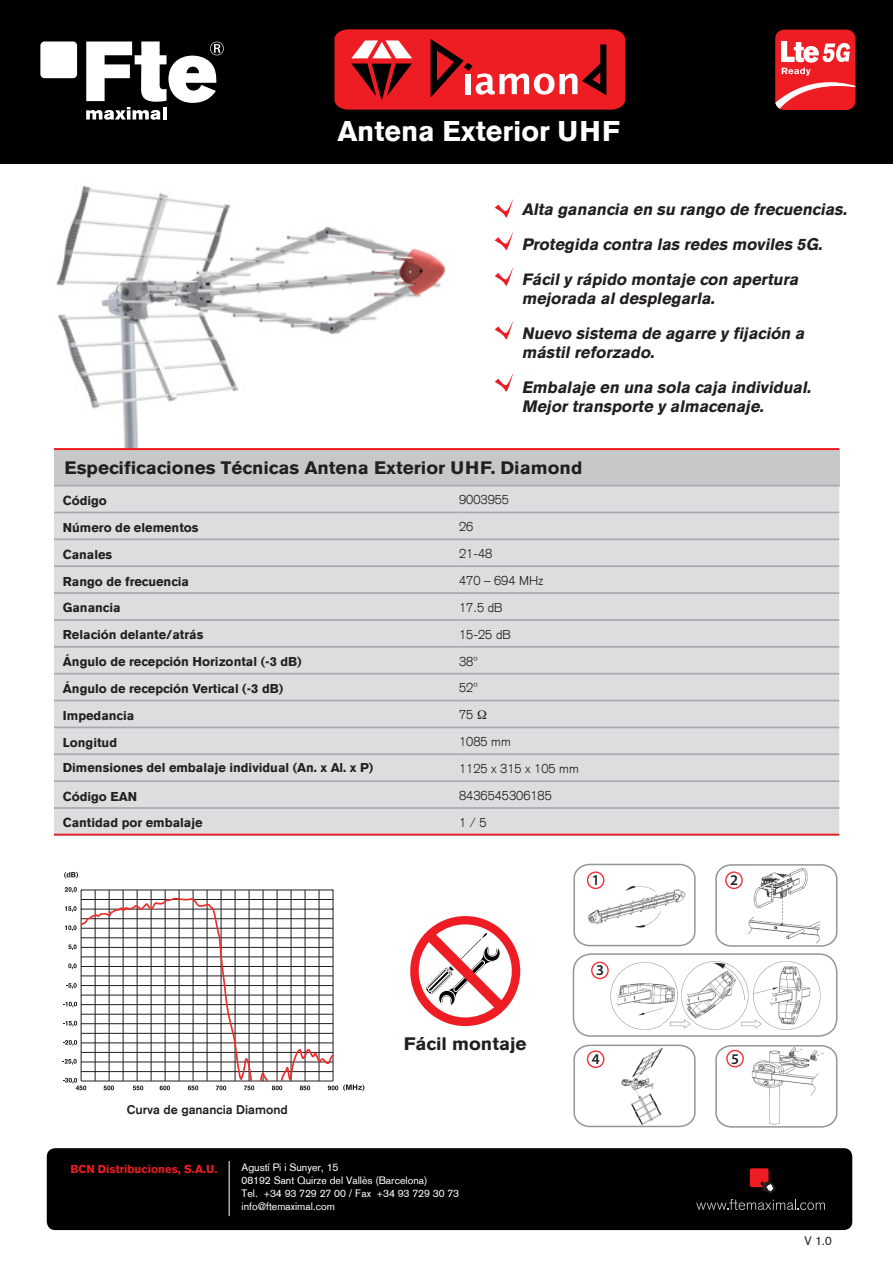
<style>
.page{position:relative;width:893px;height:1263px;background:#fff}
.page>*{position:absolute;margin:0;border:0;box-sizing:border-box;transform-origin:0 0}
.t1{font:700 28.5px "Akzidenz Grotesk BE";color:#fff}
.t2{font:700 18px "Akzidenz Grotesk BE";color:#231f20;scale:1.05 1}
.Familia{font:italic 700 16.5px/19.5px "Akzidenz Grotesk BE";color:#231f20}
.Familia-2{font:italic 700 16.35px/19.5px "Akzidenz Grotesk BE";color:#231f20}
.t3{font:600 14.85px "Myriad Pro";color:#231f20}
.Cabecera_tabla{font:700 12.9px "Akzidenz Grotesk BE";color:#231f20}
.Cabecera_tabla-2{font:300 12.9px "Akzidenz Grotesk";color:#231f20}
.Tabla{font:300 12.9px "Akzidenz Grotesk";color:#231f20}
.Cabecera_tabla-3{font:500 12.6px "Akzidenz Grotesk BE";color:#231f20}
.Cabecera_tabla-4{font:12px "Akzidenz Grotesk";color:#231f20}
.General{font:900 11.25px "Akzidenz Grotesk";color:#ee1d23}
.General-2{font:10.5px "Akzidenz Grotesk";color:#fff}
</style>
<div class="page">
<img style="left:45px;top:163px;width:414px;height:285px">
<div style="left:54px;top:449px;width:785px;height:38px;background:#c7c8ca"></div>
<div style="left:54px;top:487px;width:785px;height:347px;background:#dcdddf"></div>
<hr style="left:54px;top:485px;width:405px;height:1px;background:#a8a9ad">
<hr style="left:459px;top:485px;width:380px;height:1px;background:#a8a9ad">
<hr style="left:54px;top:512px;width:405px;height:1px;background:#a8a9ad">
<hr style="left:459px;top:512px;width:380px;height:1px;background:#a8a9ad">
<hr style="left:54px;top:538px;width:405px;height:2px;background:#a8a9ad">
<hr style="left:459px;top:538px;width:380px;height:2px;background:#a8a9ad">
<hr style="left:54px;top:565px;width:405px;height:2px;background:#a8a9ad">
<hr style="left:459px;top:565px;width:380px;height:2px;background:#a8a9ad">
<hr style="left:54px;top:592px;width:405px;height:2px;background:#a8a9ad">
<hr style="left:459px;top:592px;width:380px;height:2px;background:#a8a9ad">
<hr style="left:54px;top:619px;width:405px;height:2px;background:#a8a9ad">
<hr style="left:459px;top:619px;width:380px;height:2px;background:#a8a9ad">
<hr style="left:54px;top:646px;width:405px;height:2px;background:#a8a9ad">
<hr style="left:459px;top:646px;width:380px;height:2px;background:#a8a9ad">
<hr style="left:54px;top:673px;width:405px;height:1px;background:#a8a9ad">
<hr style="left:459px;top:673px;width:380px;height:1px;background:#a8a9ad">
<hr style="left:54px;top:700px;width:405px;height:1px;background:#a8a9ad">
<hr style="left:459px;top:700px;width:380px;height:1px;background:#a8a9ad">
<hr style="left:54px;top:726px;width:405px;height:2px;background:#a8a9ad">
<hr style="left:459px;top:726px;width:380px;height:2px;background:#a8a9ad">
<hr style="left:54px;top:753px;width:405px;height:2px;background:#a8a9ad">
<hr style="left:459px;top:753px;width:380px;height:2px;background:#a8a9ad">
<hr style="left:54px;top:780px;width:405px;height:2px;background:#a8a9ad">
<hr style="left:459px;top:780px;width:380px;height:2px;background:#a8a9ad">
<hr style="left:54px;top:807px;width:405px;height:2px;background:#a8a9ad">
<hr style="left:459px;top:807px;width:380px;height:2px;background:#a8a9ad">
<hr style="left:54px;top:834px;width:405px;height:2px;background:#a8a9ad">
<hr style="left:459px;top:834px;width:380px;height:2px;background:#a8a9ad">
<hr style="left:54px;top:834px;width:785px;height:1px;background:#ee1d23">
<hr style="left:54px;top:448px;width:785px;height:2px;background:#ee1d23">
<div style="left:0;top:0;width:893px;height:163px;background:#000"></div>
<div style="left:40px;top:41px;width:37px;height:37px;background:#fff;border-radius:4px"></div>
<svg style="left:86px;top:41px;width:138px;height:79px"></svg>
<svg style="left:495px;top:199px;width:18px;height:19px"></svg>
<svg style="left:495px;top:232px;width:18px;height:19px"></svg>
<svg style="left:495px;top:267px;width:18px;height:19px"></svg>
<svg style="left:495px;top:321px;width:18px;height:19px"></svg>
<svg style="left:495px;top:373px;width:18px;height:19px"></svg>
<div style="left:775px;top:30px;width:80px;height:80px;background:#ee1d23;border-radius:9px"></div>
<svg style="left:775px;top:41px;width:80px;height:69px"></svg>
<svg style="left:334px;top:29px;width:291px;height:81px;background:#d52c30"></svg>
<div style="left:47px;top:1148px;width:805px;height:82px;background:#000;border-radius:9px"></div>
<svg style="left:696px;top:1199px;width:129px;height:11px"></svg>
<div style="left:750px;top:1168px;width:19px;height:19px;background:#ee1d23;border-radius:2px"></div>
<svg style="left:761px;top:1181px;width:14px;height:12px"></svg>
<hr style="left:229px;top:1161px;width:1px;height:55px;background:#fff">
<svg style="left:64px;top:872px;width:14px;height:6px"></svg>
<svg style="left:63px;top:887px;width:301px;height:204px"></svg>
<div style="left:573px;top:953px;width:264px;height:84px;border:2px solid #939598;border-radius:18px"></div>
<img style="left:608px;top:962px;width:54px;height:68px">
<img style="left:662px;top:961px;width:159px;height:69px">
<svg style="left:592px;top:962px;width:16px;height:16px"></svg>
<div style="left:591px;top:961px;width:18px;height:18px;border:1px solid #ee2d34;border-radius:50%"></div>
<svg style="left:715px;top:864px;width:123px;height:83px"></svg>
<svg style="left:715px;top:1045px;width:123px;height:83px"></svg>
<svg style="left:573px;top:863px;width:123px;height:84px"></svg>
<svg style="left:573px;top:1044px;width:123px;height:84px"></svg>
<svg style="left:410px;top:916px;width:110px;height:110px"></svg>
<p class="t1" style="left:338px;top:115px;width:284px">Antena Exterior UHF</p>
<p class="Familia" style="left:522px;top:200px;width:330px">Alta ganancia en su rango de frecuencias.</p>
<p class="Familia" style="left:522px;top:235px;width:305px">Protegida contra las redes moviles 5G.</p>
<p class="Familia-2" style="left:522px;top:269px;width:281px">Fácil y rápido montaje con apertura mejorada al desplegarla.</p>
<p class="Familia" style="left:522px;top:323px;width:288px">Nuevo sistema de agarre y fijación a mástil reforzado.</p>
<p class="Familia" style="left:522px;top:377px;width:294px">Embalaje en una sola caja individual.</p>
<p class="Familia" style="left:522px;top:397px;width:247px">Mejor transporte y almacenaje.</p>
<p class="t2" style="left:65px;top:457px;width:495px">Especificaciones Técnicas Antena Exterior UHF. Diamond</p>
<p class="Cabecera_tabla" style="left:63px;top:493px;width:46px">Código</p>
<p class="Tabla" style="left:459px;top:492px;width:51px">9003955</p>
<p class="Cabecera_tabla" style="left:63px;top:520px;width:137px">Número de elementos</p>
<p class="Cabecera_tabla-2" style="left:459px;top:519px;width:16px">26</p>
<p class="Cabecera_tabla" style="left:63px;top:547px;width:51px">Canales</p>
<p class="Tabla" style="left:459px;top:546px;width:35px">21-48</p>
<p class="Cabecera_tabla" style="left:63px;top:574px;width:128px">Rango de frecuencia</p>
<p class="Tabla" style="left:459px;top:573px;width:85px">470 – 694 MHz</p>
<p class="Cabecera_tabla" style="left:63px;top:600px;width:59px">Ganancia</p>
<p class="Tabla" style="left:459px;top:600px;width:45px">17.5 dB</p>
<p class="Cabecera_tabla" style="left:63px;top:627px;width:142px">Relación delante/atrás</p>
<p class="Cabecera_tabla-2" style="left:459px;top:627px;width:53px">15-25 dB</p>
<p class="Cabecera_tabla" style="left:63px;top:654px;width:240px">Ángulo de recepción Horizontal (-3 dB)</p>
<p class="Cabecera_tabla-2" style="left:459px;top:654px;width:20px">38º</p>
<p class="Cabecera_tabla" style="left:63px;top:681px;width:222px">Ángulo de recepción Vertical (-3 dB)</p>
<p class="Cabecera_tabla-2" style="left:459px;top:680px;width:20px">52º</p>
<p class="Cabecera_tabla" style="left:63px;top:708px;width:73px">Impedancia</p>
<p class="Cabecera_tabla-2" style="left:459px;top:707px;width:29px">75 Ω</p>
<p class="Cabecera_tabla" style="left:63px;top:735px;width:56px">Longitud</p>
<p class="Cabecera_tabla-2" style="left:459px;top:734px;width:53px">1085 mm</p>
<p class="Cabecera_tabla" style="left:63px;top:760px;width:312px">Dimensiones del embalaje individual (An. x Al. x P)</p>
<p class="Cabecera_tabla-2" style="left:459px;top:761px;width:121px">1125 x 315 x 105 mm</p>
<p class="Cabecera_tabla" style="left:63px;top:788px;width:76px">Código EAN</p>
<p class="Cabecera_tabla-2" style="left:459px;top:788px;width:94px">8436545306185</p>
<p class="Cabecera_tabla" style="left:63px;top:815px;width:141px">Cantidad por embalaje</p>
<p class="Cabecera_tabla-2" style="left:459px;top:815px;width:29px">1 / 5</p>
<p class="t3" style="left:592px;top:871px;width:9px">1</p>
<p class="t3" style="left:730px;top:871px;width:9px">2</p>
<p class="Cabecera_tabla-3" style="left:127px;top:1102px;width:162px">Curva de ganancia Diamond</p>
<p class="t2" style="left:404px;top:1033px;width:118px">Fácil montaje</p>
<p class="General" style="left:70px;top:1162px;width:149px">BCN Distribuciones, S.A.U.</p>
<p class="General-2" style="left:242px;top:1161px;width:98px">Agustí Pi i Sunyer, 15</p>
<p class="General-2" style="left:242px;top:1174px;width:187px">08192 Sant Quirze del Vallès (Barcelona)</p>
<p class="General-2" style="left:242px;top:1187px;width:219px">Tel. +34 93 729 27 00 / Fax +34 93 729 30 73</p>
<p class="General-2" style="left:242px;top:1200px;width:95px">info@ftemaximal.com</p>
<p class="t3" style="left:596px;top:961px;width:9px">3</p>
<p class="t3" style="left:592px;top:1050px;width:9px">4</p>
<p class="t3" style="left:731px;top:1049px;width:9px">5</p>
<p class="Cabecera_tabla-4" style="left:804px;top:1234px;width:29px">V 1.0</p>
</div>
